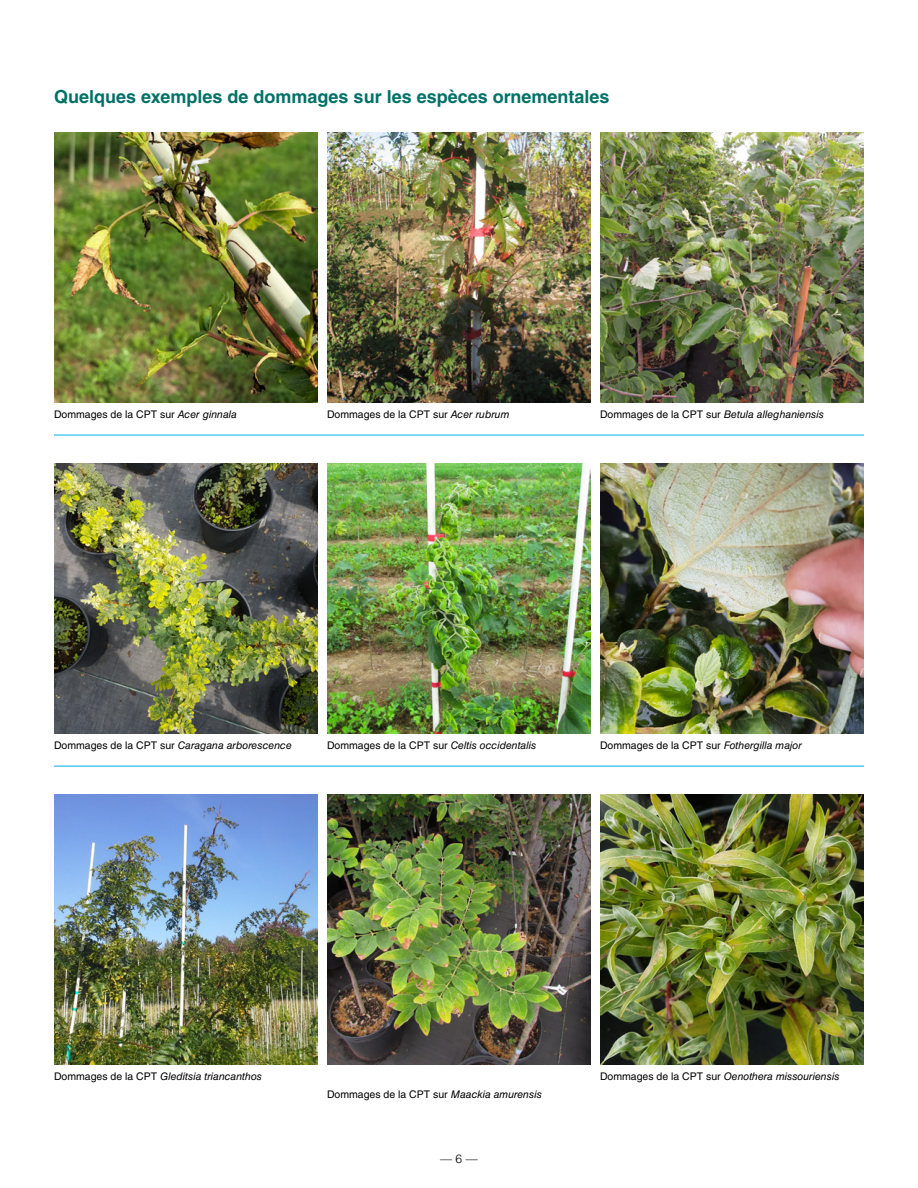
<style>
.page{position:relative;width:918px;height:1188px;background:#fff}
.page>*{position:absolute;margin:0;border:0;box-sizing:border-box;transform-origin:0 0}
.t1{font:700 18px "Helvetica LT Std";color:#007166}
.t2{font:300 12px "Helvetica LT Std";color:#000}
.t3{font:10.5px "Helvetica LT Std";color:#000}
.t4{font:italic 10.5px "Helvetica LT Std";color:#000}
.s1{font-style:italic}
.s2{font-style:normal}
</style>
<div class="page">
<img style="left:54px;top:132px;width:264px;height:270px">
<img style="left:327px;top:132px;width:264px;height:270px">
<img style="left:600px;top:132px;width:264px;height:270px">
<hr style="left:54px;top:435px;width:810px;height:1px;background:#00aeef">
<img style="left:54px;top:463px;width:264px;height:270px">
<img style="left:327px;top:463px;width:264px;height:270px">
<img style="left:600px;top:463px;width:264px;height:270px">
<hr style="left:54px;top:766px;width:810px;height:1px;background:#00aeef">
<img style="left:54px;top:794px;width:264px;height:270px">
<img style="left:327px;top:794px;width:264px;height:270px">
<img style="left:600px;top:794px;width:264px;height:270px">
<h1 class="t1" style="left:54px;top:86px;width:557px">Quelques exemples de dommages sur les espèces ornementales</h1>
<p class="t3" style="left:54px;top:408px;width:185px">Dommages de la CPT sur <span class="s1">Acer ginnala</span></p>
<p class="t3" style="left:327px;top:408px;width:184px">Dommages de la CPT sur <span class="s1">Acer rubrum</span></p>
<p class="t4" style="left:600px;top:408px;width:226px"><span class="s2">Dommages de la CPT sur</span> Betula alleghaniensis</p>
<p class="t4" style="left:54px;top:739px;width:239px"><span class="s2">Dommages de la CPT sur</span> Caragana arborescence</p>
<p class="t3" style="left:327px;top:739px;width:211px">Dommages de la CPT sur <span class="s1">Celtis occidentalis</span></p>
<p class="t3" style="left:600px;top:739px;width:203px">Dommages de la CPT sur <span class="s1">Fothergilla major</span></p>
<p class="t4" style="left:54px;top:1071px;width:210px"><span class="s2">Dommages de la CPT</span> Gleditsia triancanthos</p>
<p class="t3" style="left:327px;top:1089px;width:216px">Dommages de la CPT sur <span class="s1">Maackia amurensis</span></p>
<p class="t2" style="left:440px;top:1151px;width:39px">— 6 —</p>
<p class="t4" style="left:600px;top:1071px;width:241px"><span class="s2">Dommages de la CPT sur</span> Oenothera missouriensis</p>
</div>
